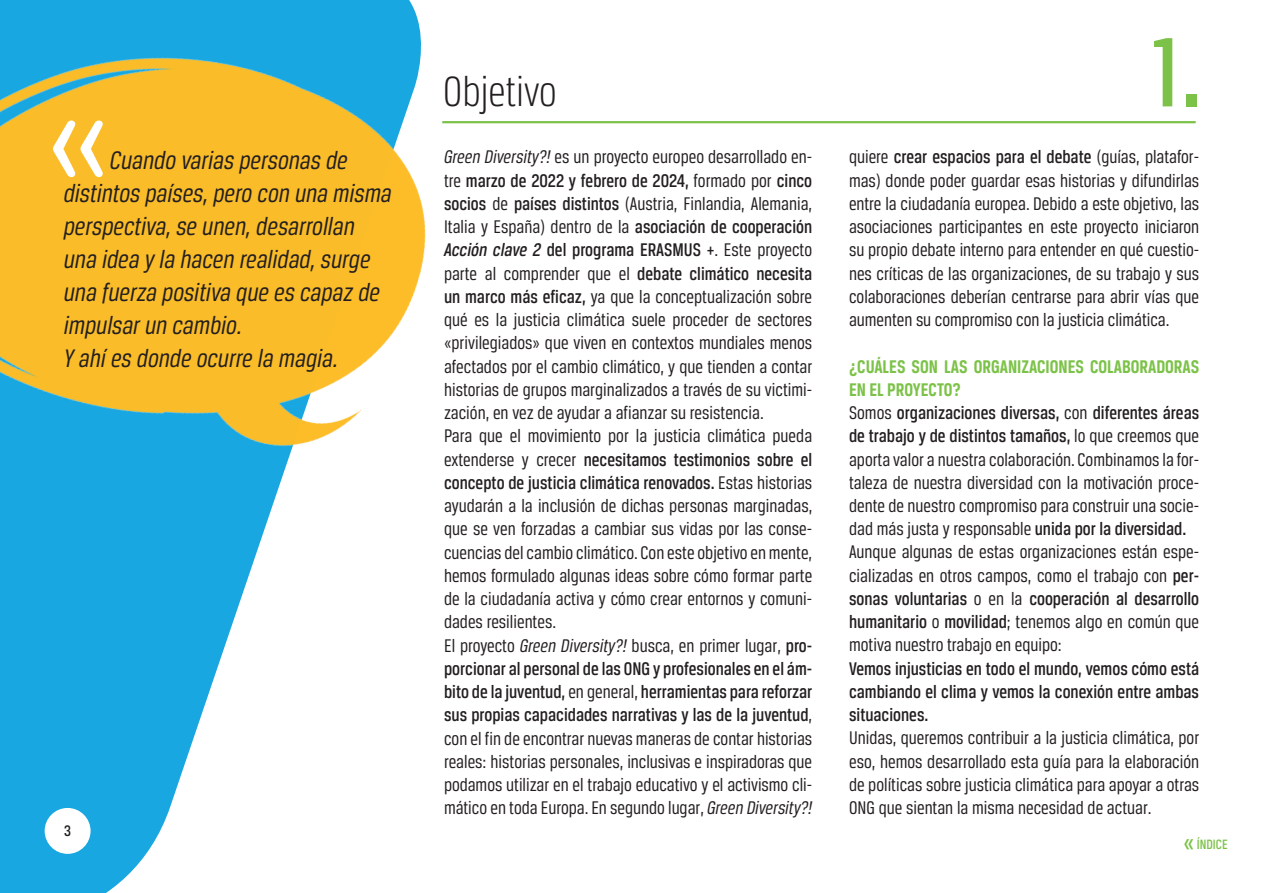
<style>
.page{position:relative;width:1263px;height:893px;background:#fff}
.page>*{position:absolute;margin:0;border:0;box-sizing:border-box;transform-origin:0 0}
.t1{font:500 105px "Breuer Condensed";color:#7cc248}
.t2{font:300 45px "Breuer Condensed";color:#231f20}
.t3{font:italic 27px/33px "Breuer Condensed";color:#231f20}
.t4{font:19.5px/23.2px "Breuer Condensed";color:#231f20}
.t5{font:500 19.5px/23.2px "Breuer Condensed";color:#231f20;text-align:justify}
.t6{font:500 16.2px "Breuer Condensed";color:#231f20}
.t7{font:500 14.4px "Breuer Condensed";color:#7cc248}
.s1{font-style:italic}
.s2{font-weight:500}
.s3{font-weight:500;font-style:italic}
.s4{font-weight:700;color:#7cc248}
.s5{font-size:27px}
</style>
<div class="page">
<svg style="left:0;top:0;width:412px;height:893px;fill:#18a7e0"></svg>
<img style="left:0;top:4px;width:463px;height:478px">
<svg style="left:53px;top:121px;width:50px;height:56px"></svg>
<hr style="left:442px;top:121px;width:754px;height:2px;background:#7cc248">
<div style="left:45px;top:808px;width:46px;height:46px;background:#fff;border-radius:50%"></div>
<h3 class="t3" style="left:64px;top:143px;width:329px;text-indent:46px">Cuando varias personas de distintos países, pero con una misma perspectiva, se unen, desarrollan una idea y la hacen realidad, surge una fuerza positiva que es capaz de impulsar un cambio.<br>Y ahí es donde ocurre la magia.</h3>
<p class="t6" style="left:64px;top:822px;width:8px">3</p>
<h2 class="t2" style="left:443px;top:67px;width:115px">Objetivo</h2>
<h1 class="t1" style="left:1152px;top:15px;width:51px">1.</h1>
<p class="t4" style="left:444px;top:145px;width:370px"><span class="s1">Green Diversity?!</span> es un proyecto europeo desarrollado en&shy;tre <span class="s2">marzo de 2022 y febrero de 2024,</span> formado por <span class="s2">cinco socios</span> de <span class="s2">países distintos</span> (Austria, Finlandia, Alemania, Italia y España) dentro de la <span class="s2">asociación de cooperación </span><span class="s3">Acción clave 2</span> <span class="s2">del programa ERASMUS +</span>. Este proyecto parte al comprender que el <span class="s2">debate climático necesita un marco más eficaz,</span> ya que la conceptualización sobre qué es la justicia climática suele proceder de sectores «privilegiados» que viven en contextos mundiales menos afectados por el cambio climático, y que tienden a contar historias de grupos marginalizados a través de su victimi&shy;zación, en vez de ayudar a afianzar su resistencia.<br>Para que el movimiento por la justicia climática pueda extenderse y crecer <span class="s2">necesitamos testimonios sobre el concepto de justicia climática renovados.</span> Estas historias ayudarán a la inclusión de dichas personas marginadas, que se ven forzadas a cambiar sus vidas por las conse&shy;cuencias del cambio climático. Con este objetivo en mente, hemos formulado algunas ideas sobre cómo formar parte de la ciudadanía activa y cómo crear entornos y comuni&shy;dades resilientes.<br>El proyecto <span class="s1">Green Diversity?!</span> busca, en primer lugar, <span class="s2">pro&shy;porcionar al personal de las ONG y profesionales en el ám&shy;bito de la juventud,</span> en general, <span class="s2">herramientas para reforzar sus propias capacidades narrativas y las de la juventud</span>, con el fin de encontrar nuevas maneras de contar historias reales: historias personales, inclusivas e inspiradoras que podamos utilizar en el trabajo educativo y el activismo cli&shy;mático en toda Europa. En segundo lugar, <span class="s1">Green Diversity?!</span></p>
<p class="t4" style="left:849px;top:145px;width:352px;text-align:justify">quiere <span class="s2">crear espacios para el debate</span> (guías, platafor&shy;mas) donde poder guardar esas historias y difundirlas entre la ciudadanía europea. Debido a este objetivo, las asociaciones participantes en este proyecto iniciaron su propio debate interno para entender en qué cuestio&shy;nes críticas de las organizaciones, de su trabajo y sus colaboraciones deberían centrarse para abrir vías que aumenten su compromiso con la justicia climática.</p>
<p class="t4" style="left:849px;top:354px;width:352px"><span class="s4">¿CUÁLES SON LAS ORGANIZACIONES COLABORADORAS EN EL PROYECTO?<br></span>Somos <span class="s2">organizaciones diversas,</span> con <span class="s2">diferentes áreas de trabajo y de distintos tamaños,</span> lo que creemos que aporta valor a nuestra colaboración. Combinamos la for&shy;taleza de nuestra diversidad con la motivación proce&shy;dente de nuestro compromiso para construir una socie&shy;dad más justa y responsable <span class="s2">unida por la diversidad.<br></span>Aunque algunas de estas organizaciones están espe&shy;cializadas en otros campos, como el trabajo con <span class="s2">per&shy;sonas voluntarias</span> o en la <span class="s2">cooperación al desarrollo humanitario</span> o <span class="s2">movilidad</span>; tenemos algo en común que motiva nuestro trabajo en equipo:</p>
<p class="t5" style="left:849px;top:656px;width:352px">Vemos injusticias en todo el mundo, vemos cómo está cambiando el clima y vemos la conexión entre ambas situaciones.</p>
<p class="t4" style="left:849px;top:726px;width:352px;text-align:justify">Unidas, queremos contribuir a la justicia climática, por eso, hemos desarrollado esta guía para la elaboración de políticas sobre justicia climática para apoyar a otras ONG que sientan la misma necesidad de actuar.</p>
<p class="t7" style="left:1183px;top:837px;width:46px"><span class="s5">«</span> ÍNDICE</p>
</div>
